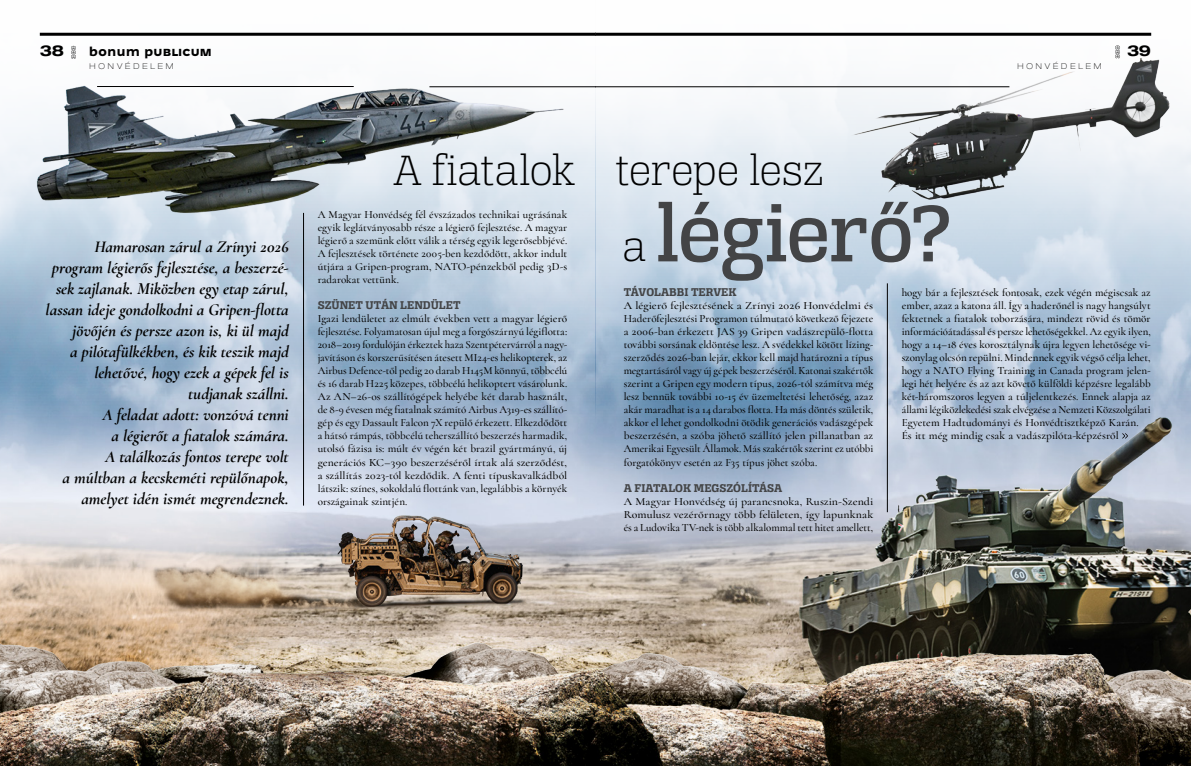
<style>
.page{position:relative;width:1191px;height:766px;background:#fff}
.page>*{position:absolute;margin:0;border:0;box-sizing:border-box;transform-origin:0 0}
.t1{font:85px "Alianza Slab 500";letter-spacing:-.02em;color:#434446}
.t2{font:45px "Alianza Slab 200";letter-spacing:-.01em;color:#000}
.t3{font:italic 700 17px/21px "Cormorant";letter-spacing:-.005em;color:#000;text-align:right}
.t4{font:700 expanded 15px "Helvetica Neue LT Pro";color:#000}
.t5{font:700 13.5px "Westeinde Caption";letter-spacing:.01em;color:#000}
.t6{font:12px "Alianza Slab 700";color:#434446}
.t7{font:500 11px/13px "Cormorant";color:#000;text-align:justify}
.t8{font:500 11px/13px "Cormorant";color:#000;text-align:justify;scale:1.08 1}
.t9{font:100 expanded 8px "Helvetica Neue LT Pro";letter-spacing:.37em;color:#000}
.s1{font-family:"Alianza Slab 200";font-size:45px;color:#000}
</style>
<div class="page">
<img style="left:39px;top:35px;width:538px;height:76px">
<img style="left:0;top:111px;width:1191px;height:654px">
<hr style="left:303px;top:213px;width:1px;height:292px;background:#000">
<svg style="left:71px;top:46px;width:5px;height:13px"></svg>
<hr style="left:40px;top:33px;width:555px;height:3px;background:#000">
<hr style="left:429px;top:87px;width:166px;height:1px;background:#000">
<hr style="left:97px;top:86px;width:257px;height:1px;background:#000">
<img style="left:841px;top:58px;width:341px;height:154px">
<img style="left:796px;top:381px;width:395px;height:315px">
<svg style="left:1122px;top:433px;width:5px;height:6px"></svg>
<hr style="left:887px;top:283px;width:1px;height:229px;background:#000">
<svg style="left:1115px;top:45px;width:5px;height:13px"></svg>
<hr style="left:595px;top:87px;width:414px;height:1px;background:#000">
<hr style="left:595px;top:33px;width:556px;height:3px;background:#000">
<h3 class="t4" style="left:40px;top:41px;width:26px">38</h3>
<p class="t5" style="left:89px;top:41px;width:124px">bonum publicum</p>
<p class="t9" style="left:89px;top:61px;width:86px">HONVÉDELEM</p>
<p class="t9" style="left:1017px;top:61px;width:86px">HONVÉDELEM</p>
<h3 class="t4" style="left:1127px;top:41px;width:26px">39</h3>
<p class="t3" style="left:46px;top:235px;width:245px">Hamarosan zárul a Zrínyi 2026 program légierős fejlesztése, a beszerzé&shy;sek zajlanak. Miközben egy etap zárul, lassan ideje gondolkodni a Gripen-flotta jövőjén és persze azon is, ki ül majd<br>a pilótafülkékben, és kik teszik majd lehetővé, hogy ezek a gépek fel is tudjanak szállni.<br>A feladat adott: vonzóvá tenni<br>a légierőt a fiatalok számára.<br>A találkozás fontos terepe volt<br>a múltban a kecskeméti repülőnapok, amelyet idén ismét megrendeznek.</p>
<h2 class="t2" style="left:393px;top:145px;width:432px">A fiatalok terepe lesz</h2>
<p class="t7" style="left:318px;top:208px;width:251px">A Magyar Honvédség fél évszázados technikai ugrásának egyik leglátványosabb része a légierő fejlesztése. A magyar légierő a szemünk előtt válik a térség egyik legerősebbjévé.<br>A fejlesztések története 2005-ben kezdődött, akkor indult útjára a Gripen-program, NATO-pénzekből pedig 3D-s radarokat vettünk.</p>
<p class="t6" style="left:318px;top:298px;width:144px">SZÜNET UTÁN LENDÜLET</p>
<p class="t7" style="left:318px;top:312px;width:251px">Igazi lendületet az elmúlt években vett a magyar légierő fejlesztése. Folyamatosan újul meg a forgószárnyú légiflotta:<br>2018–2019 fordulóján érkeztek haza Szentpétervárról a nagy&shy;javításon és korszerűsítésen átesett MI24-es helikopterek, az Airbus Defence-től pedig 20 darab H145M könnyű, többcélú és 16 darab H225 közepes, többcélú helikoptert vásárolunk.<br>Az AN–26-os szállítógépek helyébe két darab használt, de 8-9 évesen még fiatalnak számító Airbus A319-es szállító&shy;gép és egy Dassault Falcon 7X repülő érkezett. Elkezdődött a hátsó rámpás, többcélú teherszállító beszerzés harmadik, utolsó fázisa is: múlt év végén két brazil gyártmányú, új generációs KC–390 beszerzéséről írtak alá szerződést, a szállítás 2023-tól kezdődik. A fenti típuskavalkádból látszik: színes, sokoldalú flottánk van, legalábbis a környék országainak szintjén.</p>
<h1 class="t1" style="left:622px;top:186px;width:331px"><span class="s1">a</span> légierő?</h1>
<p class="t6" style="left:624px;top:285px;width:114px">TÁVOLABBI TERVEK</p>
<p class="t8" style="left:624px;top:299px;width:232px">A légierő fejlesztésének a Zrínyi 2026 Honvédelmi és Haderőfejlesztési Programon túlmutató következő fejezete a 2006-ban érkezett JAS 39 Gripen vadászrepülő-flotta további sorsának eldöntése lesz. A svédekkel kötött lízing&shy;szerződés 2026-ban lejár, ekkor kell majd határozni a típus megtartásáról vagy új gépek beszerzéséről. Katonai szakértők szerint a Gripen egy modern típus, 2026-tól számítva még lesz bennük további 10-15 év üzemeltetési lehetőség, azaz akár maradhat is a 14 darabos flotta. Ha más döntés születik, akkor el lehet gondolkodni ötödik generációs vadászgépek beszerzésén, a szóba jöhető szállító jelen pillanatban az Amerikai Egyesült Államok. Más szakértők szerint ez utóbbi forgatókönyv esetén az F35 típus jöhet szóba.</p>
<p class="t6" style="left:624px;top:480px;width:160px">A FIATALOK MEGSZÓLÍTÁSA</p>
<p class="t8" style="left:624px;top:494px;width:232px">A Magyar Honvédség új parancsnoka, Ruszin-Szendi Romulusz vezérőrnagy több felületen, így lapunknak és a Ludovika TV-nek is több alkalommal tett hitet amellett,</p>
<p class="t7" style="left:901px;top:286px;width:251px;text-align:left">hogy bár a fejlesztések fontosak, ezek végén mégiscsak az ember, azaz a katona áll. Így a haderőnél is nagy hangsúlyt fektetnek a fiatalok toborzására, mindezt rövid és tömör információátadással és persze lehetőségekkel. Az egyik ilyen, hogy a 14–18 éves korosztálynak újra legyen lehetősége vi&shy;szonylag olcsón repülni. Mindennek egyik végső célja lehet, hogy a NATO Flying Training in Canada program jelen&shy;legi hét helyére és az azt követő külföldi képzésre legalább két-háromszoros legyen a túljelentkezés. Ennek alapja az állami légiközlekedési szak elvégzése a Nemzeti Közszolgálati Egyetem Hadtudományi és Honvédtisztképző Karán.<br>És itt még mindig csak a vadászpilóta-képzésről</p>
</div>
